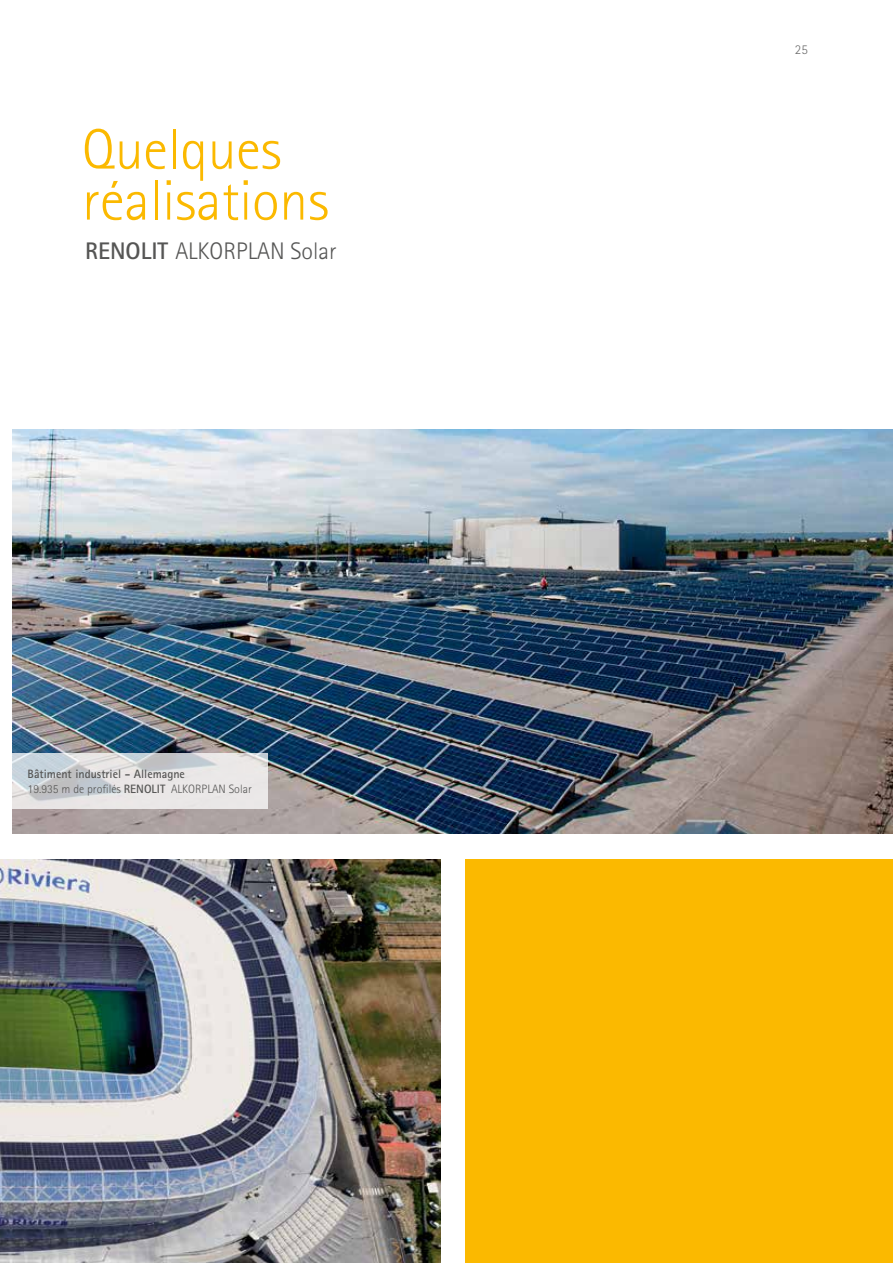
<style>
.page{position:relative;width:893px;height:1263px;background:#fff}
.page>*{position:absolute;margin:0;border:0;box-sizing:border-box;transform-origin:0 0}
.t1{font:300 57px/51px "Rotis Sans Serif Pro";color:#fbb900}
.t2{font:300 24px "Rotis Sans Serif Pro";color:#565655}
.t3{font:300 13.5px "Rotis Sans Serif Pro";color:#6e6e6e}
.t4{font:700 12.15px/15px "Rotis Sans Serif Pro";color:#565655}
.s1{font-weight:700}
.s2{font-weight:300}
</style>
<div class="page">
<img style="left:13px;top:429px;width:880px;height:404px">
<img style="left:0;top:859px;width:440px;height:404px">
<div style="left:466px;top:859px;width:427px;height:404px;background:#fbb900"></div>
<svg style="left:13px;top:754px;width:255px;height:55px;background:#dcdddf"></svg>
<h1 class="t1" style="left:82px;top:125px;width:248px">Quelques réalisations</h1>
<h2 class="t2" style="left:85px;top:237px;width:253px"><span class="s1">RENOLIT</span> ALKORPLAN Solar</h2>
<p class="t4" style="left:28px;top:766px;width:226px">Bâtiment industriel - Allemagne<br><span class="s2">19.935 m de profilés</span> RENOLIT <span class="s2">ALKORPLAN Solar</span></p>
<p class="t3" style="left:795px;top:42px;width:14px">25</p>
</div>
